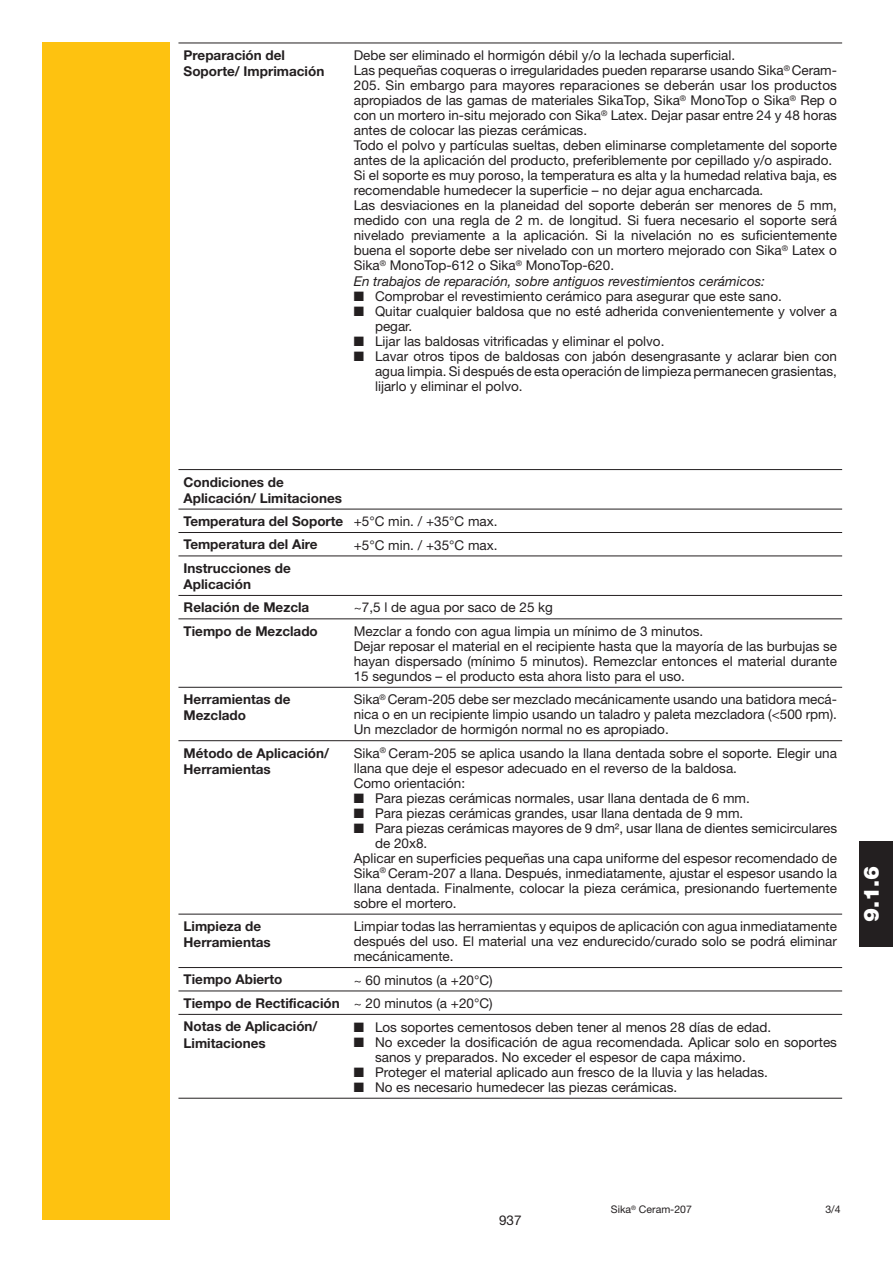
<style>
.page{position:relative;width:893px;height:1263px;background:#fff}
.page>*{position:absolute;margin:0;border:0;box-sizing:border-box;transform-origin:0 0}
.t1{font:900 21px "Helvetica Neue";color:#fff}
.t2{font:13.5px/15.1px "Helvetica Neue";color:#231f20}
.t3{font:700 13.5px/16.2px "Helvetica Neue";color:#231f20}
.t4{font:10.5px "Helvetica Neue";color:#231f20}
.s1{font-style:italic}
.s2{font-weight:400}
</style>
<div class="page">
<div style="left:42px;top:43px;width:128px;height:1177px;background:#fec210"></div>
<hr style="left:178px;top:43px;width:664px;height:1px;background:#231f20">
<hr style="left:178px;top:469px;width:664px;height:1px;background:#231f20">
<hr style="left:178px;top:509px;width:664px;height:1px;background:#231f20">
<hr style="left:178px;top:532px;width:664px;height:1px;background:#231f20">
<hr style="left:178px;top:556px;width:664px;height:1px;background:#231f20">
<hr style="left:178px;top:595px;width:664px;height:1px;background:#231f20">
<hr style="left:178px;top:991px;width:664px;height:1px;background:#231f20">
<hr style="left:178px;top:1014px;width:664px;height:1px;background:#231f20">
<hr style="left:178px;top:1098px;width:664px;height:1px;background:#231f20">
<hr style="left:178px;top:618px;width:664px;height:1px;background:#231f20">
<hr style="left:178px;top:687px;width:664px;height:1px;background:#231f20">
<hr style="left:178px;top:740px;width:664px;height:1px;background:#231f20">
<hr style="left:178px;top:914px;width:664px;height:1px;background:#231f20">
<hr style="left:178px;top:967px;width:389px;height:1px;background:#231f20">
<hr style="left:567px;top:967px;width:275px;height:1px;background:#231f20">
<div style="left:859px;top:842px;width:33px;height:105px;background:#231f20"></div>
<p class="t3" style="left:183px;top:49px;width:142px">Preparación del<br>Soporte/ Imprimación</p>
<p class="t2" style="left:354px;top:49px;width:485px">Debe ser eliminado el hormigón débil y/o la lechada superficial.<br>Las pequeñas coqueras o irregularidades pueden repararse usando Sika<sup>®</sup> Ceram-205. Sin embargo para mayores reparaciones se deberán usar los productos apropiados de las gamas de materiales SikaTop, Sika<sup>®</sup> MonoTop o Sika<sup>®</sup> Rep o con un mortero in-situ mejorado con Sika<sup>®</sup> Latex. Dejar pasar entre 24 y 48 horas antes de colocar las piezas cerámicas.<br>Todo el polvo y partículas sueltas, deben eliminarse completamente del soporte antes de la aplicación del producto, preferiblemente por cepillado y/o aspirado.<br>Si el soporte es muy poroso, la temperatura es alta y la humedad relativa baja, es recomendable humedecer la superficie – no dejar agua encharcada.<br>Las desviaciones en la planeidad del soporte deberán ser menores de 5 mm, medido con una regla de 2 m. de longitud. Si fuera necesario el soporte será nivelado previamente a la aplicación. Si la nivelación no es suficientemente buena el soporte debe ser nivelado con un mortero mejorado con Sika<sup>®</sup> Latex o Sika<sup>®</sup> MonoTop-612 o Sika<sup>®</sup> MonoTop-620.<br><span class="s1">En trabajos de reparación, sobre antiguos revestimientos cerámicos:</span></p>
<p class="t2" style="left:354px;top:291px;width:429px">■ Comprobar el revestimiento cerámico para asegurar que este sano.</p>
<p class="t2" style="left:375px;top:306px;width:463px;text-indent:-21px">■ Quitar cualquier baldosa que no esté adherida convenientemente y volver a pegar.</p>
<p class="t2" style="left:354px;top:336px;width:312px">■ Lijar las baldosas vitrificadas y eliminar el polvo.</p>
<p class="t2" style="left:375px;top:351px;width:463px;text-align:justify;text-indent:-21px">■ Lavar otros tipos de baldosas con jabón desengrasante y aclarar bien con agua limpia. Si después de esta operación de limpieza permanecen grasientas, lijarlo y eliminar el polvo.</p>
<p class="t3" style="left:183px;top:475px;width:160px">Condiciones de<br>Aplicación/ Limitaciones</p>
<p class="t3" style="left:183px;top:511px;width:315px;line-height:23.4px">Temperatura del Soporte <span class="s2">+5°C min. / +35°C max.<br></span>Temperatura del Aire</p>
<p class="t2" style="left:354px;top:539px;width:145px">+5°C min. / +35°C max.</p>
<p class="t3" style="left:183px;top:562px;width:109px">Instrucciones de<br>Aplicación</p>
<p class="t3" style="left:183px;top:601px;width:127px">Relación de Mezcla</p>
<p class="t2" style="left:354px;top:602px;width:201px">~7,5 l de agua por saco de 25 kg</p>
<p class="t3" style="left:183px;top:625px;width:136px">Tiempo de Mezclado</p>
<p class="t2" style="left:354px;top:625px;width:485px">Mezclar a fondo con agua limpia un mínimo de 3 minutos.<br>Dejar reposar el material en el recipiente hasta que la mayoría de las burbujas se hayan dispersado (mínimo 5 minutos). Remezclar entonces el material durante 15 segundos – el producto esta ahora listo para el uso.</p>
<p class="t3" style="left:183px;top:693px;width:108px">Herramientas de<br>Mezclado</p>
<p class="t2" style="left:354px;top:694px;width:485px;text-align:justify">Sika<sup>®</sup> Ceram-205 debe ser mezclado mecánicamente usando una batidora mecá&shy;nica o en un recipiente limpio usando un taladro y paleta mezcladora (&lt;500 rpm).<br>Un mezclador de hormigón normal no es apropiado.</p>
<p class="t3" style="left:183px;top:746px;width:147px">Método de Aplicación/<br>Herramientas</p>
<p class="t2" style="left:354px;top:747px;width:485px">Sika<sup>®</sup> Ceram-205 se aplica usando la llana dentada sobre el soporte. Elegir una llana que deje el espesor adecuado en el reverso de la baldosa.<br>Como orientación:</p>
<p class="t2" style="left:354px;top:792px;width:397px">■ Para piezas cerámicas normales, usar llana dentada de 6 mm.</p>
<p class="t2" style="left:354px;top:807px;width:391px">■ Para piezas cerámicas grandes, usar llana dentada de 9 mm.</p>
<p class="t2" style="left:354px;top:822px;width:485px">■ Para piezas cerámicas mayores de 9 dm², usar llana de dientes semicirculares</p>
<p class="t2" style="left:375px;top:837px;width:54px">de 20x8.</p>
<p class="t2" style="left:354px;top:852px;width:485px">Aplicar en superficies pequeñas una capa uniforme del espesor recomendado de</p>
<p class="t2" style="left:354px;top:867px;width:485px">Sika<sup>®</sup> Ceram-207 a llana. Después, inmediatamente, ajustar el espesor usando la</p>
<p class="t2" style="left:354px;top:882px;width:484px">llana dentada. Finalmente, colocar la pieza cerámica, presionando fuertemente</p>
<p class="t2" style="left:354px;top:897px;width:104px">sobre el mortero.</p>
<p class="t3" style="left:183px;top:920px;width:89px">Limpieza de<br>Herramientas</p>
<p class="t2" style="left:354px;top:921px;width:485px;text-align:justify">Limpiar todas las herramientas y equipos de aplicación con agua inmediatamente después del uso. El material una vez endurecido/curado solo se podrá eliminar mecánicamente.</p>
<p class="t3" style="left:183px;top:973px;width:100px">Tiempo Abierto</p>
<p class="t3" style="left:183px;top:970px;width:311px;line-height:23.4px;text-align:justify;text-indent:170px"><span class="s2">~ 60 minutos (a +20°C)<br></span>Tiempo de Rectificación <span class="s2">~ 20 minutos (a +20°C)<br></span>Notas de Aplicación/</p>
<p class="t3" style="left:183px;top:1036px;width:84px">Limitaciones</p>
<p class="t2" style="left:354px;top:1021px;width:419px">■ Los soportes cementosos deben tener al menos 28 días de edad.</p>
<p class="t2" style="left:375px;top:1036px;width:463px;text-indent:-21px">■ No exceder la dosificación de agua recomendada. Aplicar solo en soportes sanos y preparados. No exceder el espesor de capa máximo.</p>
<p class="t2" style="left:354px;top:1066px;width:416px">■ Proteger el material aplicado aun fresco de la lluvia y las heladas.</p>
<p class="t2" style="left:354px;top:1081px;width:325px">■ No es necesario humedecer las piezas cerámicas.</p>
<h1 class="t1" style="left:863px;top:922px;width:58px;rotate:-90deg">9.1.6</h1>
<p class="t2" style="left:499px;top:1214px;width:24px">937</p>
<p class="t4" style="left:611px;top:1206px;width:82px">Sika<sup>®</sup> Ceram-207</p>
<p class="t4" style="left:825px;top:1206px;width:17px">3/4</p>
</div>
